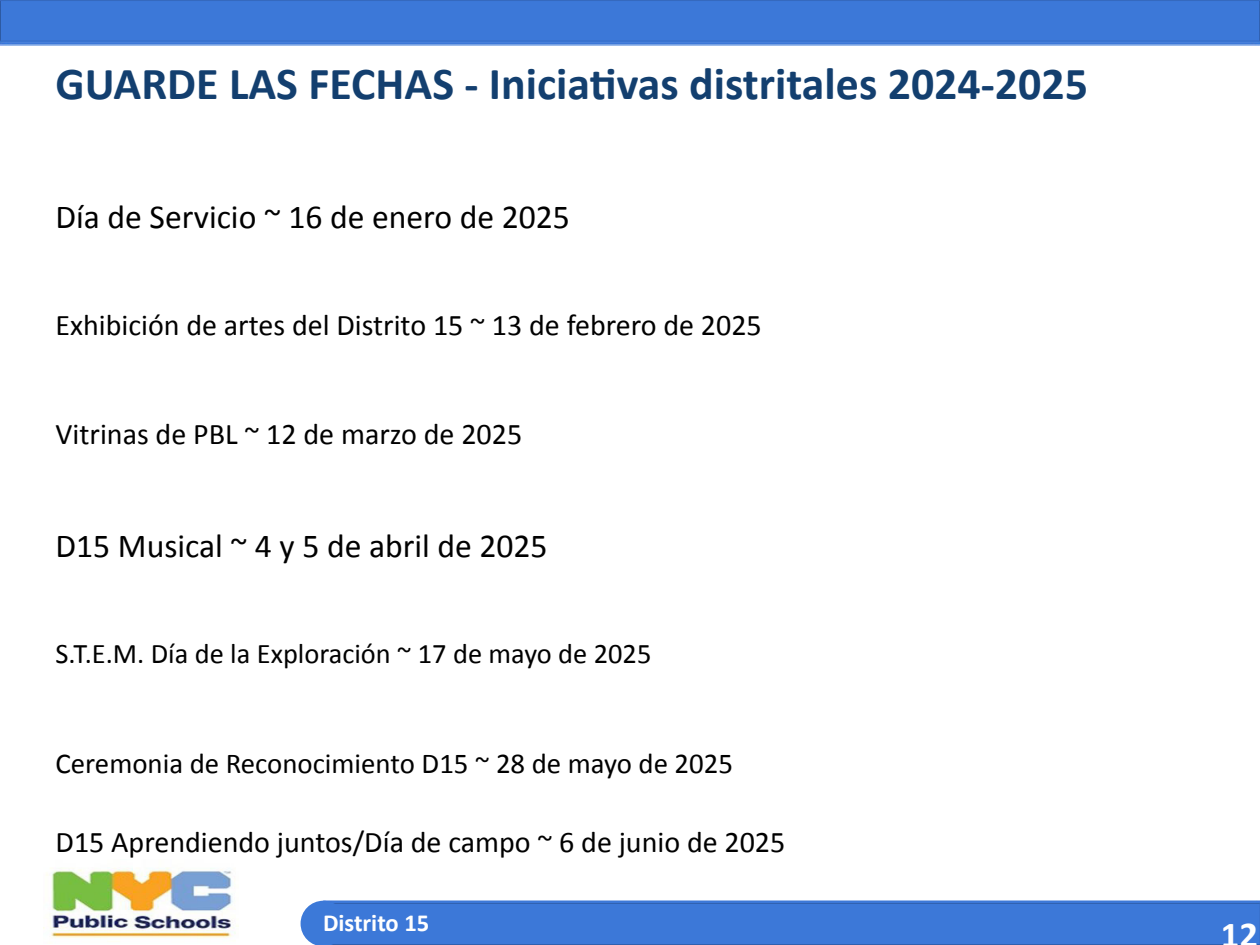
<style>
.page{position:relative;width:1260px;height:945px;background:#fff}
.page>*{position:absolute;margin:0;border:0;box-sizing:border-box;transform-origin:0 0}
.t1{font:700 45.85px "Calibri";color:#133f6f}
.t2{font:700 36.75px "Calibri";color:#fff}
.t3{font:33.6px "Calibri";color:#000}
.t4{font:30.1px "Calibri";color:#000}
.t5{font:28.88px "Calibri";color:#000}
.t6{font:28.35px "Calibri";color:#000}
.t7{font:700 24.5px "Calibri";color:#fff}
</style>
<div class="page">
<div style="left:323px;top:900px;width:937px;height:45px;background:#3c78d8"></div>
<img style="left:0;top:0;width:1260px;height:45px">
<svg style="left:301px;top:901px;width:45px;height:44px"></svg>
<img style="left:43px;top:867px;width:195px;height:71px">
<h1 class="t1" style="left:56px;top:52px;width:1034px">GUARDE LAS FECHAS - Iniciativas distritales 2024-2025</h1>
<p class="t3" style="left:56px;top:193px;width:516px">Día de Servicio ~ 16 de enero de 2025</p>
<p class="t4" style="left:56px;top:304px;width:708px">Exhibición de artes del Distrito 15 ~ 13 de febrero de 2025</p>
<p class="t4" style="left:56px;top:414px;width:468px">Vitrinas de PBL ~ 12 de marzo de 2025</p>
<p class="t3" style="left:56px;top:523px;width:494px">D15 Musical ~ 4 y 5 de abril de 2025</p>
<p class="t6" style="left:56px;top:634px;width:597px">S.T.E.M. Día de la Exploración ~ 17 de mayo de 2025</p>
<p class="t5" style="left:56px;top:744px;width:679px">Ceremonia de Reconocimiento D15 ~ 28 de mayo de 2025</p>
<p class="t4" style="left:56px;top:821px;width:731px">D15 Aprendiendo juntos/Día de campo ~ 6 de junio de 2025</p>
<p class="t7" style="left:323px;top:906px;width:108px">Distrito 15</p>
<p class="t2" style="left:1221px;top:909px;width:39px">12</p>
</div>
